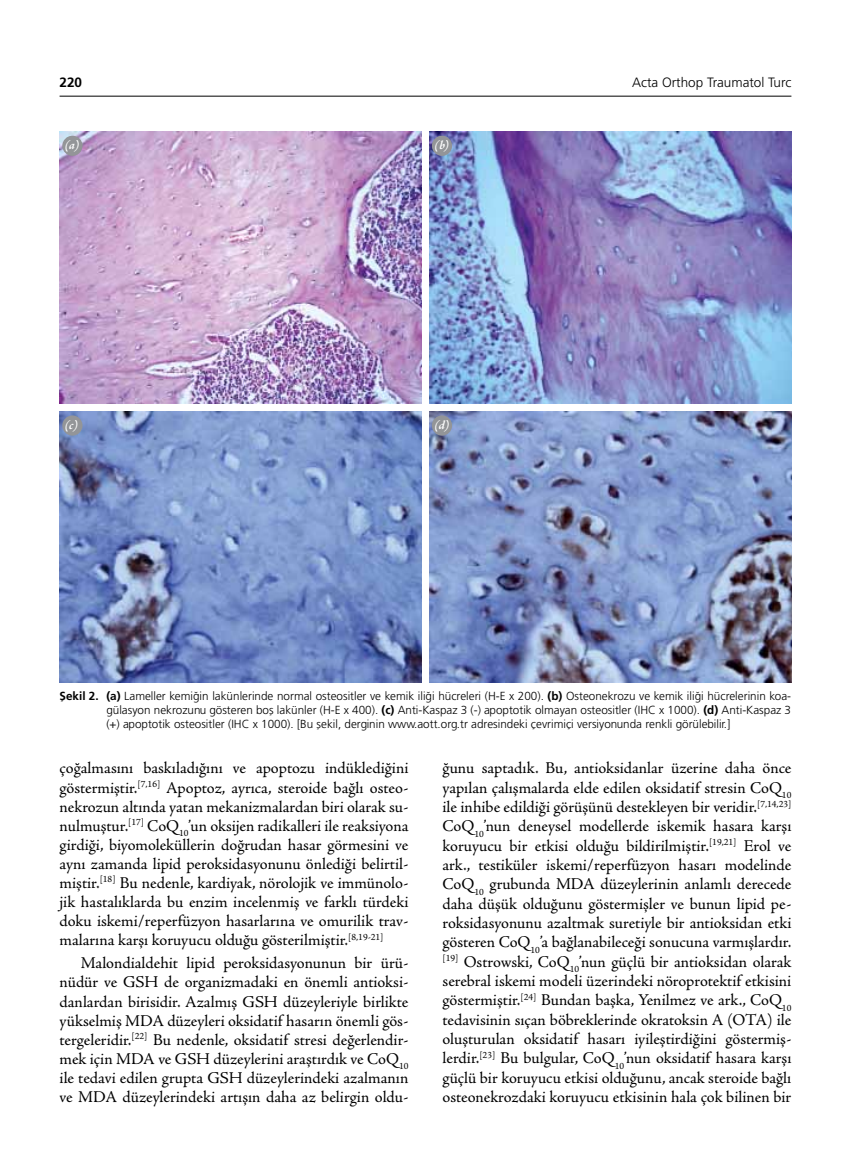
<style>
.page{position:relative;width:851px;height:1170px;background:#fff}
.page>*{position:absolute;margin:0;border:0;box-sizing:border-box;transform-origin:0 0}
.t1{font:16.5px/19.4px "Adobe Jenson Pro";color:#000;text-align:justify}
.t2{font:13.5px "Frutiger Light Nr Tr";color:#000}
.t3{font:13.5px "Frutiger Bold Tr";color:#000}
.t4{font:italic 700 12.75px "Adobe Jenson Pro";color:#fff}
.t5{font:11.7px/14.1px "Frutiger Light Nr Tr";color:#000;text-align:justify}
.s1{font-family:"Frutiger Bold Tr"}
</style>
<div class="page">
<hr style="left:60px;top:96px;width:731px;height:1px;background:#000">
<img style="left:60px;top:132px;width:361px;height:271px">
<img style="left:429px;top:132px;width:362px;height:271px">
<img style="left:60px;top:411px;width:361px;height:271px">
<img style="left:429px;top:411px;width:361px;height:271px">
<div style="left:62px;top:136px;width:20px;height:20px;background:#939598;border-radius:50%"></div>
<div style="left:62px;top:415px;width:20px;height:20px;background:#939598;border-radius:50%"></div>
<div style="left:432px;top:136px;width:20px;height:20px;background:#939598;border-radius:50%"></div>
<div style="left:432px;top:415px;width:20px;height:20px;background:#939598;border-radius:50%"></div>
<p class="t3" style="left:60px;top:74px;width:24px">220</p>
<p class="t2" style="left:632px;top:74px;width:161px">Acta Orthop Traumatol Turc</p>
<p class="t4" style="left:64px;top:138px;width:18px">(a)</p>
<p class="t4" style="left:64px;top:417px;width:17px">(c)</p>
<p class="t4" style="left:434px;top:138px;width:18px">(b)</p>
<p class="t4" style="left:434px;top:417px;width:18px">(d)</p>
<p class="t5" style="left:106px;top:688px;width:686px;text-indent:-47px"><span class="s1">Şekil 2. (a)</span> Lameller kemiğin lakünlerinde normal osteositler ve kemik iliği hücreleri (H-E x 200). <span class="s1">(b)</span> Osteonekrozu ve kemik iliği hücrelerinin koa&shy;gülasyon nekrozunu gösteren boş lakünler (H-E x 400). <span class="s1">(c)</span> Anti-Kaspaz 3 (-) apoptotik olmayan osteositler (IHC x 1000). <span class="s1">(d)</span> Anti-Kaspaz 3 (+) apoptotik osteositler (IHC x 1000). [Bu şekil, derginin www.aott.org.tr adresindeki çevrimiçi versiyonunda renkli görülebilir.]</p>
<p class="t1" style="left:60px;top:759px;width:350px">çoğalmasını baskıladığını ve apoptozu indüklediğini göstermiştir.<sup>[7,16]</sup> Apoptoz, ayrıca, steroide bağlı osteo&shy;nekrozun altında yatan mekanizmalardan biri olarak su&shy;nulmuştur.<sup>[17]</sup> CoQ<sub>10</sub>’un oksijen radikalleri ile reaksiyona girdiği, biyomoleküllerin doğrudan hasar görmesini ve aynı zamanda lipid peroksidasyonunu önlediği belirtil&shy;miştir.<sup>[18]</sup> Bu nedenle, kardiyak, nörolojik ve immünolo&shy;jik hastalıklarda bu enzim incelenmiş ve farklı türdeki doku iskemi/reperfüzyon hasarlarına ve omurilik trav&shy;malarına karşı koruyucu olduğu gösterilmiştir.<sup>[8,19-21]</sup></p>
<p class="t1" style="left:60px;top:953px;width:350px;text-indent:21px">Malondialdehit lipid peroksidasyonunun bir ürü&shy;nüdür ve GSH de organizmadaki en önemli antioksi&shy;danlardan birisidir. Azalmış GSH düzeyleriyle birlikte yükselmiş MDA düzeyleri oksidatif hasarın önemli gös&shy;tergeleridir.<sup>[22]</sup> Bu nedenle, oksidatif stresi değerlendir&shy;mek için MDA ve GSH düzeylerini araştırdık ve CoQ<sub>10 </sub>ile tedavi edilen grupta GSH düzeylerindeki azalmanın ve MDA düzeylerindeki artışın daha az belirgin oldu-</p>
<p class="t1" style="left:442px;top:758px;width:350px">ğunu saptadık. Bu, antioksidanlar üzerine daha önce yapılan çalışmalarda elde edilen oksidatif stresin CoQ<sub>10 </sub>ile inhibe edildiği görüşünü destekleyen bir veridir.<sup>[7,14,23] </sup>CoQ<sub>10</sub>’nun deneysel modellerde iskemik hasara karşı koruyucu bir etkisi olduğu bildirilmiştir.<sup>[19,21]</sup> Erol ve ark., testiküler iskemi/reperfüzyon hasarı modelinde CoQ<sub>10</sub> grubunda MDA düzeylerinin anlamlı derecede daha düşük olduğunu göstermişler ve bunun lipid pe&shy;roksidasyonunu azaltmak suretiyle bir antioksidan etki gösteren CoQ<sub>10</sub>’a bağlanabileceği sonucuna varmışlardır. <sup>[19]</sup> Ostrowski, CoQ<sub>10</sub>’nun güçlü bir antioksidan olarak serebral iskemi modeli üzerindeki nöroprotektif etkisini göstermiştir.<sup>[24]</sup> Bundan başka, Yenilmez ve ark., CoQ<sub>10 </sub>tedavisinin sıçan böbreklerinde okratoksin A (OTA) ile oluşturulan oksidatif hasarı iyileştirdiğini göstermiş&shy;lerdir.<sup>[23]</sup> Bu bulgular, CoQ<sub>10</sub>’nun oksidatif hasara karşı güçlü bir koruyucu etkisi olduğunu, ancak steroide bağlı osteonekrozdaki koruyucu etkisinin hala çok bilinen bir</p>
</div>
